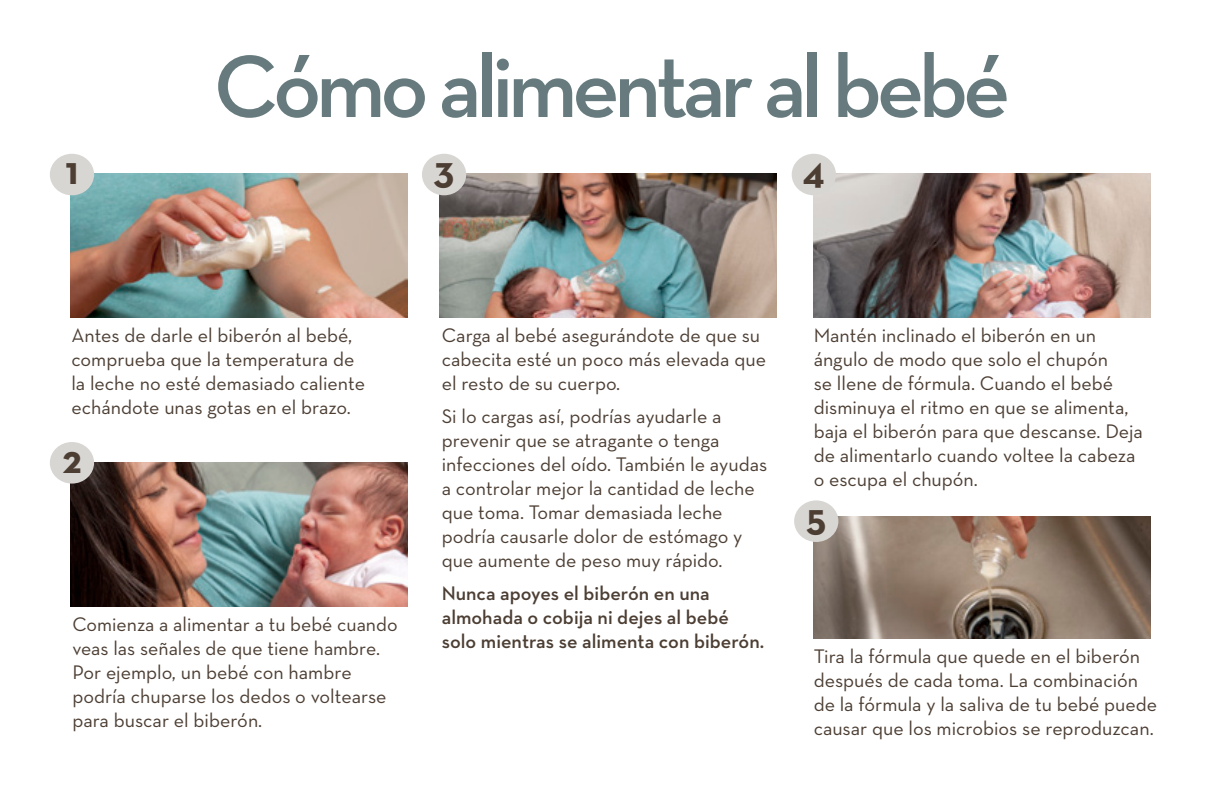
<style>
.page{position:relative;width:1224px;height:792px;background:#fff}
.page>*{position:absolute;margin:0;border:0;box-sizing:border-box;transform-origin:0 0}
.t1{font:600 90px "Neutraface Text";letter-spacing:-.06em;color:#677b7e}
.t2{font:700 40px "Neutraface Text";color:#4c3e33}
.t3{font:20px/24px "Neutraface Text";color:#4c3e33}
.t4{font:600 20px/24px "Neutraface Text";color:#4c3e33}
</style>
<div class="page">
<img style="left:814px;top:174px;width:336px;height:144px">
<img style="left:71px;top:174px;width:337px;height:144px">
<img style="left:71px;top:463px;width:337px;height:144px">
<img style="left:440px;top:174px;width:337px;height:144px">
<img style="left:814px;top:516px;width:336px;height:123px">
<div style="left:50px;top:154px;width:44px;height:41px;background:#d8d6d3;border-radius:50%"></div>
<div style="left:792px;top:154px;width:44px;height:41px;background:#d8d6d3;border-radius:50%"></div>
<div style="left:794px;top:500px;width:44px;height:42px;background:#d8d6d3;border-radius:50%"></div>
<div style="left:50px;top:442px;width:44px;height:42px;background:#d8d6d3;border-radius:50%"></div>
<div style="left:422px;top:154px;width:44px;height:41px;background:#d8d6d3;border-radius:50%"></div>
<p class="t1" style="left:214px;top:30px;width:798px">Cómo alimentar al bebé</p>
<p class="t2" style="left:65px;top:145px;width:15px">1</p>
<p class="t2" style="left:803px;top:145px;width:24px">4</p>
<p class="t2" style="left:434px;top:145px;width:22px">3</p>
<p class="t3" style="left:71px;top:323px;width:295px">Antes de darle el biberón al bebé, comprueba que la temperatura de la leche no esté demasiado caliente echándote unas gotas en el brazo.</p>
<p class="t2" style="left:62px;top:433px;width:21px">2</p>
<p class="t3" style="left:72px;top:612px;width:327px">Comienza a alimentar a tu bebé cuando veas las señales de que tiene hambre.<br>Por ejemplo, un bebé con hambre podría chuparse los dedos o voltearse para buscar el biberón.</p>
<p class="t3" style="left:442px;top:323px;width:326px">Carga al bebé asegurándote de que su cabecita esté un poco más elevada que el resto de su cuerpo.</p>
<p class="t3" style="left:442px;top:404px;width:327px">Si lo cargas así, podrías ayudarle a prevenir que se atragante o tenga infecciones del oído. También le ayudas a controlar mejor la cantidad de leche que toma. Tomar demasiada leche podría causarle dolor de estómago y que aumente de peso muy rápido.</p>
<p class="t4" style="left:442px;top:581px;width:324px">Nunca apoyes el biberón en una almohada o cobija ni dejes al bebé solo mientras se alimenta con biberón.</p>
<p class="t3" style="left:814px;top:323px;width:331px">Mantén inclinado el biberón en un ángulo de modo que solo el chupón<br>se llene de fórmula. Cuando el bebé disminuya el ritmo en que se alimenta, baja el biberón para que descanse. Deja de alimentarlo cuando voltee la cabeza o escupa el chupón.</p>
<p class="t2" style="left:806px;top:492px;width:22px">5</p>
<p class="t3" style="left:814px;top:644px;width:345px">Tira la fórmula que quede en el biberón después de cada toma. La combinación de la fórmula y la saliva de tu bebé puede causar que los microbios se reproduzcan.</p>
</div>
